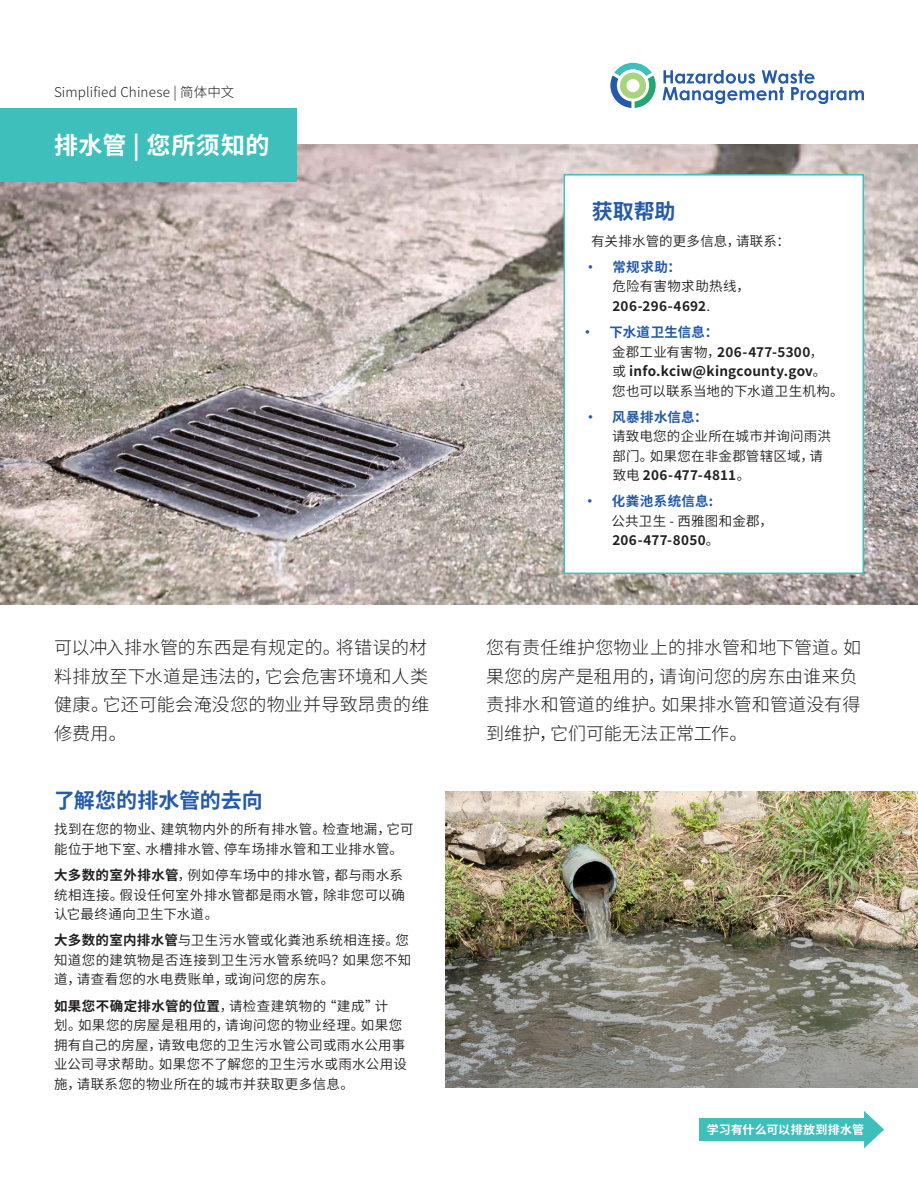
<style>
.page{position:relative;width:918px;height:1188px;background:#fff}
.page>*{position:absolute;margin:0;border:0;box-sizing:border-box;transform-origin:0 0}
.t1{font:700 24px "Source Han Sans CN";letter-spacing:.025em;color:#fff}
.t2{font:700 21px "Source Han Sans CN";color:#245aa8}
.t3{font:300 18px/28.5px "Source Han Sans CN";letter-spacing:.01em;color:#231f20}
.t4{font:13.5px/19.5px "Source Han Sans CN";letter-spacing:.025em;color:#231f20}
.t5{font:700 13.5px/19.5px "Source Han Sans CN";letter-spacing:.02em;color:#231f20}
.t6{font:700 13.5px "Source Han Sans CN";letter-spacing:.03em;color:#245aa8}
.t7{font:300 13.5px "Source Han Sans CN";letter-spacing:.01em;color:#231f20}
.t8{font:700 12px "Source Han Sans CN";letter-spacing:.015em;color:#fff}
.s1{font-weight:400}
.s2{color:#245aa8}
.s3{font-weight:700}
</style>
<div class="page">
<img style="left:0;top:144px;width:918px;height:460px">
<svg style="left:663px;top:70px;width:201px;height:34px"></svg>
<svg style="left:610px;top:63px;width:46px;height:45px"></svg>
<svg style="left:563px;top:173px;width:302px;height:402px"></svg>
<img style="left:446px;top:791px;width:472px;height:297px">
<svg style="left:864px;top:1111px;width:20px;height:37px"></svg>
<div style="left:699px;top:1118px;width:168px;height:23px;background:#3fbfbb"></div>
<div style="left:0;top:108px;width:297px;height:73px;background:#3fbfbb"></div>
<p class="t7" style="left:54px;top:85px;width:182px">Simplified Chinese | 简体中文</p>
<h1 class="t1" style="left:54px;top:132px;width:217px">排水管 | 您所须知的</h1>
<h2 class="t2" style="left:592px;top:200px;width:85px">获取帮助</h2>
<p class="t4" style="left:591px;top:231px;width:200px">有关排水管的更多信息，请联系：</p>
<p class="t6" style="left:584px;top:259px;width:99px">• 常规求助：</p>
<p class="t5" style="left:612px;top:277px;width:139px"><span class="s1">危险有害物求助热线，<br></span>206-296-4692<span class="s1">.</span></p>
<p class="t5" style="left:612px;top:323px;width:233px;text-indent:-31px"><span class="s2">• 下水道卫生信息：<br></span><span class="s1">金郡工业有害物，</span>206-477-5300<span class="s1">，<br>或</span> info.kciw@kingcounty.gov<span class="s1">。<br>您也可以联系当地的下水道卫生机构。</span></p>
<p class="t6" style="left:584px;top:409px;width:126px">• 风暴排水信息：</p>
<p class="t4" style="left:612px;top:427px;width:221px">请致电您的企业所在城市并询问雨洪部门。如果您在非金郡管辖区域，请致电 <span class="s3">206-477-4811</span>。</p>
<p class="t6" style="left:583px;top:494px;width:132px">• 化粪池系统信息:</p>
<p class="t4" style="left:611px;top:512px;width:163px">公共卫生 - 西雅图和金郡，<br><span class="s3">206-477-8050</span>。</p>
<h3 class="t3" style="left:54px;top:634px;width:377px">可以冲入排水管的东西是有规定的。将错误的材料排放至下水道是违法的，它会危害环境和人类健康。它还可能会淹没您的物业并导致昂贵的维修费用。</h3>
<h3 class="t3" style="left:486px;top:634px;width:377px">您有责任维护您物业上的排水管和地下管道。如果您的房产是租用的，请询问您的房东由谁来负责排水和管道的维护。如果排水管和管道没有得到维护，它们可能无法正常工作。</h3>
<h2 class="t2" style="left:54px;top:789px;width:210px">了解您的排水管的去向</h2>
<p class="t4" style="left:54px;top:820px;width:361px">找到在您的物业、建筑物内外的所有排水管。检查地漏，它可能位于地下室、水槽排水管、停车场排水管和工业排水管。</p>
<p class="t4" style="left:54px;top:866px;width:353px"><span class="s3">大多数的室外排水管</span>，例如停车场中的排水管，都与雨水系统相连接。假设任何室外排水管都是雨水管，除非您可以确认它最终通向卫生下水道。</p>
<p class="t4" style="left:54px;top:931px;width:359px"><span class="s3">大多数的室内排水管</span>与卫生污水管或化粪池系统相连接。您知道您的建筑物是否连接到卫生污水管系统吗？如果您不知道，请查看您的水电费账单，或询问您的房东。</p>
<p class="t4" style="left:54px;top:996px;width:354px"><span class="s3">如果您不确定排水管的位置</span>，请检查建筑物的“建成”计<br>划。如果您的房屋是租用的，请询问您的物业经理。如果您拥有自己的房屋，请致电您的卫生污水管公司或雨水公用事业公司寻求帮助。如果您不了解您的卫生污水或雨水公用设施，请联系您的物业所在的城市并获取更多信息。</p>
<p class="t8" style="left:707px;top:1123px;width:159px">学习有什么可以排放到排水管</p>
</div>
